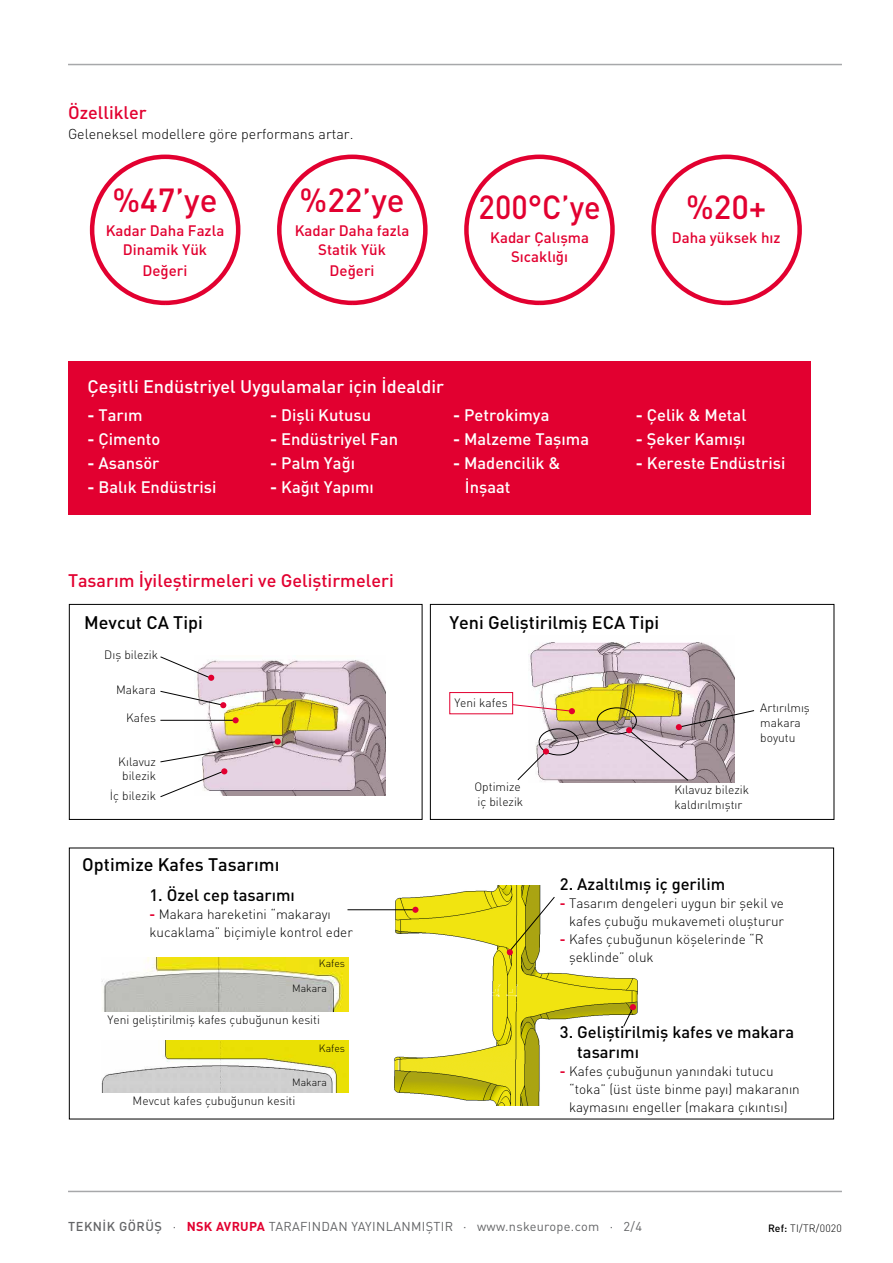
<style>
.page{position:relative;width:893px;height:1263px;background:#fff}
.page>*{position:absolute;margin:0;border:0;box-sizing:border-box;transform-origin:0 0}
.t1{font:500 33px "DIN Pro";color:#e20030}
.t2{font:500 33px "DIN Pro";color:#e20030;scale:.93 1}
.t3{font:500 18px "DIN Pro";color:#000}
.t4{font:500 18px "DIN Pro";color:#e20030}
.t5{font:500 18px "DIN Pro";color:#fff}
.t6{font:500 16.5px/24px "DIN Pro";color:#fff}
.t7{font:500 16.5px/19.8px "DIN Pro";color:#000}
.t8{font:500 15px/19.5px "DIN Pro";color:#e20030;text-align:center}
.t9{font:300 14.25px "DIN Pro";color:#000}
.t10{font:300 13.5px/18px "DIN Pro";color:#000}
.t11{font:12.75px "DIN Pro";letter-spacing:.025em;color:#646567}
.t12{font:300 12px/15px "DIN Pro";color:#000}
.t13{font:300 10.5px "DIN Pro";color:#000}
.s1{font-weight:700}
.s2{font-weight:700;color:#e20030}
.s3{font-weight:500}
</style>
<div class="page">
<hr style="left:68px;top:1191px;width:774px;height:1px;background:#a7a8aa">
<hr style="left:68px;top:64px;width:774px;height:1px;background:#a7a8aa">
<div style="left:68px;top:361px;width:743px;height:154px;background:#e20030"></div>
<div style="left:69px;top:604px;width:353px;height:216px;border:1px solid #000"></div>
<div style="left:430px;top:604px;width:404px;height:216px;border:1px solid #000"></div>
<img style="left:530px;top:642px;width:204px;height:141px">
<img style="left:195px;top:660px;width:191px;height:135px">
<div style="left:449px;top:692px;width:64px;height:22px;border:1px solid #e20030"></div>
<svg style="left:160px;top:656px;width:54px;height:25px"></svg>
<svg style="left:160px;top:691px;width:66px;height:17px"></svg>
<hr style="left:160px;top:720px;width:76px;height:1px;background:#000">
<svg style="left:160px;top:741px;width:117px;height:21px"></svg>
<div style="left:275px;top:738px;width:6px;height:7px;background:#e20030;border-radius:50%"></div>
<svg style="left:233px;top:717px;width:6px;height:6px"></svg>
<svg style="left:160px;top:768px;width:67px;height:29px"></svg>
<svg style="left:512px;top:704px;width:63px;height:10px"></svg>
<div style="left:539px;top:728px;width:40px;height:27px;border:1px solid #000;border-radius:50%"></div>
<div style="left:597px;top:707px;width:40px;height:27px;border:1px solid #000;border-radius:50%"></div>
<svg style="left:517px;top:748px;width:32px;height:32px"></svg>
<svg style="left:626px;top:710px;width:129px;height:71px"></svg>
<img style="left:392px;top:886px;width:246px;height:220px">
<hr style="left:347px;top:909px;width:68px;height:1px;background:#000">
<img style="left:101px;top:957px;width:248px;height:54px">
<img style="left:101px;top:1041px;width:248px;height:51px">
<svg style="left:412px;top:907px;width:6px;height:6px"></svg>
<svg style="left:507px;top:896px;width:48px;height:59px"></svg>
<svg style="left:623px;top:1004px;width:13px;height:23px"></svg>
<div style="left:90px;top:155px;width:150px;height:150px;border:4px solid #e20030;border-radius:50%"></div>
<div style="left:277px;top:155px;width:151px;height:150px;border:4px solid #e20030;border-radius:50%"></div>
<div style="left:464px;top:155px;width:151px;height:150px;border:4px solid #e20030;border-radius:50%"></div>
<div style="left:651px;top:155px;width:151px;height:150px;border:4px solid #e20030;border-radius:50%"></div>
<h2 class="t4" style="left:68px;top:98px;width:80px">Özellikler</h2>
<p class="t9" style="left:68px;top:122px;width:287px">Geleneksel modellere göre performans artar.</p>
<h1 class="t1" style="left:112px;top:173px;width:107px">%47’ye</h1>
<p class="t8" style="left:106px;top:219px;width:120px">Kadar Daha Fazla<br>Dinamik Yük</p>
<p class="t8" style="left:142px;top:259px;width:46px">Değeri</p>
<h1 class="t1" style="left:300px;top:173px;width:107px">%22’ye</h1>
<p class="t8" style="left:295px;top:219px;width:116px">Kadar Daha fazla<br>Statik Yük</p>
<p class="t8" style="left:330px;top:259px;width:46px">Değeri</p>
<h1 class="t2" style="left:479px;top:180px;width:133px">200°C’ye</h1>
<p class="t8" style="left:490px;top:226px;width:100px">Kadar Çalışma<br>Sıcaklığı</p>
<h1 class="t1" style="left:686px;top:180px;width:82px">%20+</h1>
<p class="t8" style="left:672px;top:226px;width:110px">Daha yüksek hız</p>
<h2 class="t5" style="left:88px;top:372px;width:358px">Çeşitli Endüstriyel Uygulamalar için İdealdir</h2>
<p class="t6" style="left:88px;top:401px;width:57px"><span class="s1">-</span> Tarım</p>
<p class="t6" style="left:88px;top:425px;width:74px"><span class="s1">-</span> Çimento</p>
<p class="t6" style="left:88px;top:449px;width:73px"><span class="s1">-</span> Asansör</p>
<p class="t6" style="left:88px;top:473px;width:131px"><span class="s1">-</span> Balık Endüstrisi</p>
<p class="t6" style="left:270px;top:401px;width:102px"><span class="s1">-</span> Dişli Kutusu</p>
<p class="t6" style="left:270px;top:425px;width:129px"><span class="s1">-</span> Endüstriyel Fan</p>
<p class="t6" style="left:270px;top:449px;width:86px"><span class="s1">-</span> Palm Yağı</p>
<p class="t6" style="left:270px;top:473px;width:105px"><span class="s1">-</span> Kağıt Yapımı</p>
<p class="t6" style="left:453px;top:401px;width:98px"><span class="s1">-</span> Petrokimya</p>
<p class="t6" style="left:453px;top:425px;width:138px"><span class="s1">-</span> Malzeme Taşıma</p>
<p class="t6" style="left:465px;top:449px;width:97px;text-indent:-12px"><span class="s1">-</span> Madencilik &amp;<br>İnşaat</p>
<h2 class="t4" style="left:68px;top:566px;width:327px">Tasarım İyileştirmeleri ve Geliştirmeleri</h2>
<p class="t6" style="left:636px;top:401px;width:112px"><span class="s1">-</span> Çelik &amp; Metal</p>
<p class="t6" style="left:636px;top:425px;width:111px"><span class="s1">-</span> Şeker Kamışı</p>
<p class="t6" style="left:636px;top:449px;width:151px"><span class="s1">-</span> Kereste Endüstrisi</p>
<h2 class="t3" style="left:84px;top:608px;width:120px">Mevcut CA Tipi</h2>
<p class="t12" style="left:104px;top:646px;width:55px">Dış bilezik</p>
<p class="t12" style="left:116px;top:681px;width:41px">Makara</p>
<p class="t12" style="left:126px;top:709px;width:31px">Kafes</p>
<p class="t12" style="left:118px;top:754px;width:39px;line-height:13.5px;text-align:center">Kılavuz bilezik</p>
<p class="t12" style="left:110px;top:787px;width:48px">İç bilezik</p>
<h2 class="t3" style="left:82px;top:850px;width:199px">Optimize Kafes Tasarımı</h2>
<p class="t7" style="left:149px;top:883px;width:147px">1. Özel cep tasarımı</p>
<p class="t10" style="left:149px;top:904px;width:205px"><span class="s2">-</span> Makara hareketini “makarayı kucaklama” biçimiyle kontrol eder</p>
<p class="t13" style="left:319px;top:955px;width:28px">Kafes</p>
<p class="t13" style="left:292px;top:980px;width:36px">Makara</p>
<p class="t12" style="left:107px;top:1011px;width:214px">Yeni geliştirilmiş kafes çubuğunun kesiti</p>
<p class="t13" style="left:319px;top:1040px;width:28px">Kafes</p>
<p class="t13" style="left:292px;top:1074px;width:36px">Makara</p>
<p class="t12" style="left:133px;top:1092px;width:164px">Mevcut kafes çubuğunun kesiti</p>
<h2 class="t3" style="left:449px;top:608px;width:211px">Yeni Geliştirilmiş ECA Tipi</h2>
<p class="t12" style="left:454px;top:694px;width:55px">Yeni kafes</p>
<p class="t12" style="left:760px;top:699px;width:51px">Artırılmış makara boyutu</p>
<p class="t12" style="left:474px;top:778px;width:50px">Optimize iç bilezik</p>
<p class="t12" style="left:674px;top:781px;width:76px">Kılavuz bilezik kaldırılmıştır</p>
<p class="t7" style="left:560px;top:872px;width:167px">2. Azaltılmış iç gerilim</p>
<p class="t10" style="left:560px;top:893px;width:226px;text-align:right"><span class="s2">-</span> Tasarım dengeleri uygun bir şekil ve kafes çubuğu mukavemeti oluşturur</p>
<p class="t10" style="left:569px;top:928px;width:196px;text-indent:-9px"><span class="s2">-</span> Kafes çubuğunun köşelerinde “R şeklinde” oluk</p>
<p class="t7" style="left:577px;top:1020px;width:218px;text-indent:-17px">3. Geliştirilmiş kafes ve makara tasarımı</p>
<p class="t10" style="left:569px;top:1061px;width:232px;text-indent:-9px"><span class="s2">-</span> Kafes çubuğunun yanındaki tutucu “toka” (üst üste binme payı) makaranın kaymasını engeller (makara çıkıntısı)</p>
<p class="t11" style="left:68px;top:1216px;width:575px"><span class="s3">TEKNİK GÖRÜŞ</span> · <span class="s2">NSK AVRUPA</span> TARAFINDAN YAYINLANMIŞTIR · www.nskeurope.com · 2/4</p>
<p class="t13" style="left:768px;top:1220px;width:75px"><span class="s3">Ref:</span> TI/TR/0020</p>
</div>
